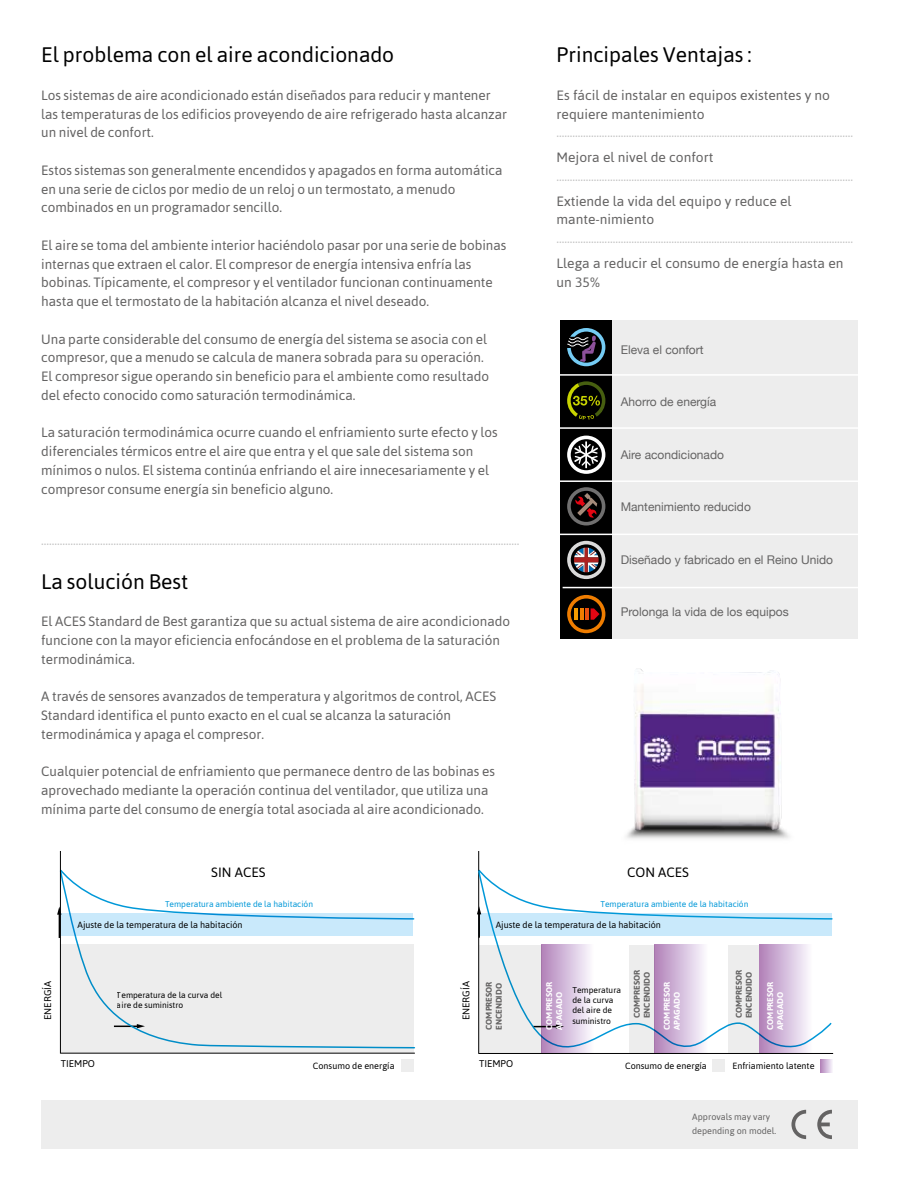
<style>
.page{position:relative;width:918px;height:1188px;background:#fff}
.page>*{position:absolute;margin:0;border:0;box-sizing:border-box;transform-origin:0 0}
.t1{font:21px "Asap";color:#000}
.t2{font:13.5px/18.8px "Asap";color:#646363}
.t3{font:13.5px "Asap";color:#c6c6c6}
.t4{font:13.5px "Asap";color:#000}
.t5{font:12px "Helvetica Neue";color:#646363}
.t6{font:9.75px "Asap";color:#000}
.t7{font:9px "Asap";color:#000}
.t8{font:9px/13.5px "Asap";color:#646363}
.t9{font:8.4px/10.1px "Asap";color:#000}
.t10{font:8.4px "Asap";color:#0098d8}
.t11{font:700 8.25px/9.9px "Asap";color:#646363}
.t12{font:700 8.25px/9.9px "Asap";color:#fff}
</style>
<div class="page">
<div style="left:41px;top:1100px;width:817px;height:49px;background:#ededed"></div>
<div style="left:560px;top:320px;width:52px;height:319px;background:#000"></div>
<div style="left:612px;top:320px;width:246px;height:319px;background:#ededed"></div>
<svg style="left:567px;top:487px;width:38px;height:39px"></svg>
<svg style="left:567px;top:541px;width:38px;height:38px"></svg>
<svg style="left:567px;top:436px;width:38px;height:38px"></svg>
<svg style="left:567px;top:328px;width:38px;height:38px"></svg>
<svg style="left:567px;top:595px;width:38px;height:38px"></svg>
<hr style="left:560px;top:374px;width:307px;height:2px;background:#fff">
<hr style="left:560px;top:427px;width:307px;height:2px;background:#fff">
<hr style="left:560px;top:480px;width:307px;height:2px;background:#fff">
<hr style="left:560px;top:534px;width:307px;height:1px;background:#fff">
<hr style="left:563px;top:587px;width:306px;height:1px;background:#fff">
<svg style="left:791px;top:1110px;width:15px;height:29px"></svg>
<svg style="left:817px;top:1110px;width:15px;height:29px"></svg>
<div style="left:712px;top:1059px;width:13px;height:13px;background:#ededed"></div>
<svg style="left:820px;top:1059px;width:12px;height:13px"></svg>
<div style="left:402px;top:1059px;width:12px;height:13px;background:#ededed"></div>
<hr style="left:61px;top:1053px;width:354px;height:1px;background:#000">
<svg style="left:59px;top:869px;width:357px;height:180px"></svg>
<hr style="left:478px;top:851px;width:1px;height:203px;background:#000">
<hr style="left:60px;top:851px;width:1px;height:203px;background:#000">
<svg style="left:477px;top:870px;width:355px;height:183px"></svg>
<div style="left:479px;top:945px;width:62px;height:108px;background:#ededed"></div>
<svg style="left:541px;top:945px;width:54px;height:108px;background:#d2bddb"></svg>
<div style="left:629px;top:945px;width:25px;height:108px;background:#ededed"></div>
<div style="left:654px;top:945px;width:54px;height:108px;background:linear-gradient(to right,#ad7fb8,#f7f9ff)"></div>
<div style="left:729px;top:945px;width:30px;height:108px;background:#ededed"></div>
<div style="left:759px;top:945px;width:54px;height:108px;background:linear-gradient(to right,#ae7fb8,#f8faff)"></div>
<hr style="left:479px;top:1053px;width:354px;height:1px;background:#000">
<div style="left:61px;top:944px;width:353px;height:109px;background:#ededed"></div>
<div style="left:60px;top:913px;width:353px;height:23px;background:#c9e9fb"></div>
<img style="left:570px;top:797px;width:262px;height:95px">
<img style="left:633px;top:669px;width:148px;height:162px">
<svg style="left:567px;top:381px;width:38px;height:39px"></svg>
<h1 class="t1" style="left:41px;top:43px;width:355px">El problema con el aire acondicionado</h1>
<p class="t2" style="left:41px;top:86px;width:467px">Los sistemas de aire acondicionado están diseñados para reducir y mantener las temperaturas de los edificios proveyendo de aire refrigerado hasta alcanzar un nivel de confort.</p>
<p class="t2" style="left:41px;top:161px;width:463px">Estos sistemas son generalmente encendidos y apagados en forma automática en una serie de ciclos por medio de un reloj o un termostato, a menudo combinados en un programador sencillo.</p>
<p class="t2" style="left:41px;top:236px;width:467px">El aire se toma del ambiente interior haciéndolo pasar por una serie de bobinas internas que extraen el calor. El compresor de energía intensiva enfría las bobinas. Típicamente, el compresor y el ventilador funcionan continuamente hasta que el termostato de la habitación alcanza el nivel deseado.</p>
<p class="t2" style="left:41px;top:329px;width:449px">Una parte considerable del consumo de energía del sistema se asocia con el compresor, que a menudo se calcula de manera sobrada para su operación.<br>El compresor sigue operando sin beneficio para el ambiente como resultado del efecto conocido como saturación termodinámica.</p>
<p class="t2" style="left:41px;top:423px;width:458px">La saturación termodinámica ocurre cuando el enfriamiento surte efecto y los diferenciales térmicos entre el aire que entra y el que sale del sistema son mínimos o nulos. El sistema continúa enfriando el aire innecesariamente y el compresor consume energía sin beneficio alguno.</p>
<p class="t3" style="left:41px;top:532px;width:480px">...................................................................................................................................................................................</p>
<h1 class="t1" style="left:41px;top:569px;width:149px">La solución Best</h1>
<p class="t2" style="left:41px;top:612px;width:470px">El ACES Standard de Best garantiza que su actual sistema de aire acondicionado funcione con la mayor eficiencia enfocándose en el problema de la saturación termodinámica.</p>
<p class="t2" style="left:41px;top:687px;width:457px">A través de sensores avanzados de temperatura y algoritmos de control, ACES<br>Standard identifica el punto exacto en el cual se alcanza la saturación termodinámica y apaga el compresor.</p>
<p class="t2" style="left:41px;top:762px;width:455px">Cualquier potencial de enfriamiento que permanece dentro de las bobinas es aprovechado mediante la operación continua del ventilador, que utiliza una mínima parte del consumo de energía total asociada al aire acondicionado.</p>
<p class="t4" style="left:211px;top:864px;width:56px">SIN ACES</p>
<p class="t10" style="left:165px;top:899px;width:150px">Temperatura ambiente de la habitación</p>
<h1 class="t1" style="left:557px;top:43px;width:197px">Principales Ventajas :</h1>
<p class="t2" style="left:557px;top:86px;width:275px">Es fácil de instalar en equipos existentes y no requiere mantenimiento</p>
<p class="t3" style="left:557px;top:125px;width:298px">...............................................................................................................</p>
<p class="t2" style="left:557px;top:148px;width:159px">Mejora el nivel de confort</p>
<p class="t3" style="left:557px;top:168px;width:298px">...............................................................................................................</p>
<p class="t2" style="left:557px;top:191px;width:237px">Extiende la vida del equipo y reduce el mante-nimiento</p>
<p class="t3" style="left:557px;top:230px;width:298px">...............................................................................................................</p>
<p class="t2" style="left:557px;top:254px;width:288px">Llega a reducir el consumo de energía hasta en un 35%</p>
<p class="t5" style="left:621px;top:341px;width:84px">Eleva el confort</p>
<p class="t5" style="left:621px;top:393px;width:97px">Ahorro de energía</p>
<p class="t5" style="left:621px;top:446px;width:105px">Aire acondicionado</p>
<p class="t5" style="left:621px;top:498px;width:132px">Mantenimiento reducido</p>
<p class="t5" style="left:621px;top:551px;width:214px">Diseñado y fabricado en el Reino Unido</p>
<p class="t5" style="left:621px;top:603px;width:170px">Prolonga la vida de los equipos</p>
<p class="t4" style="left:627px;top:864px;width:63px">CON ACES</p>
<p class="t10" style="left:600px;top:899px;width:150px">Temperatura ambiente de la habitación</p>
<p class="t7" style="left:78px;top:920px;width:167px">Ajuste de la temperatura de la habitación</p>
<p class="t6" style="left:42px;top:1020px;width:41px;rotate:-90deg">ENERGÍA</p>
<p class="t6" style="left:61px;top:1058px;width:36px">TIEMPO</p>
<p class="t9" style="left:117px;top:990px;width:107px">Temperatura de la curva del aire de suministro</p>
<p class="t7" style="left:313px;top:1061px;width:83px">Consumo de energía</p>
<p class="t7" style="left:496px;top:920px;width:167px">Ajuste de la temperatura de la habitación</p>
<p class="t6" style="left:460px;top:1020px;width:41px;rotate:-90deg">ENERGÍA</p>
<p class="t11" style="left:484px;top:1030px;width:50px;rotate:-90deg">COMPRESOR<br>ENCENDIDO</p>
<p class="t12" style="left:544px;top:1030px;width:50px;rotate:-90deg">COMPRESOR<br>APAGADO</p>
<p class="t11" style="left:632px;top:1018px;width:50px;rotate:-90deg">COMPRESOR<br>ENCENDIDO</p>
<p class="t12" style="left:662px;top:1030px;width:50px;rotate:-90deg">COMPRESOR<br>APAGADO</p>
<p class="t11" style="left:734px;top:1018px;width:50px;rotate:-90deg">COMPRESOR<br>ENCENDIDO</p>
<p class="t12" style="left:765px;top:1030px;width:50px;rotate:-90deg">COMPRESOR<br>APAGADO</p>
<p class="t9" style="left:572px;top:985px;width:50px">Temperatura de la curva del aire de suministro</p>
<p class="t6" style="left:479px;top:1058px;width:36px">TIEMPO</p>
<p class="t7" style="left:625px;top:1061px;width:83px">Consumo de energía</p>
<p class="t7" style="left:732px;top:1061px;width:84px">Enfriamiento latente</p>
<p class="t8" style="left:692px;top:1110px;width:85px">Approvals may vary depending on model.</p>
</div>
